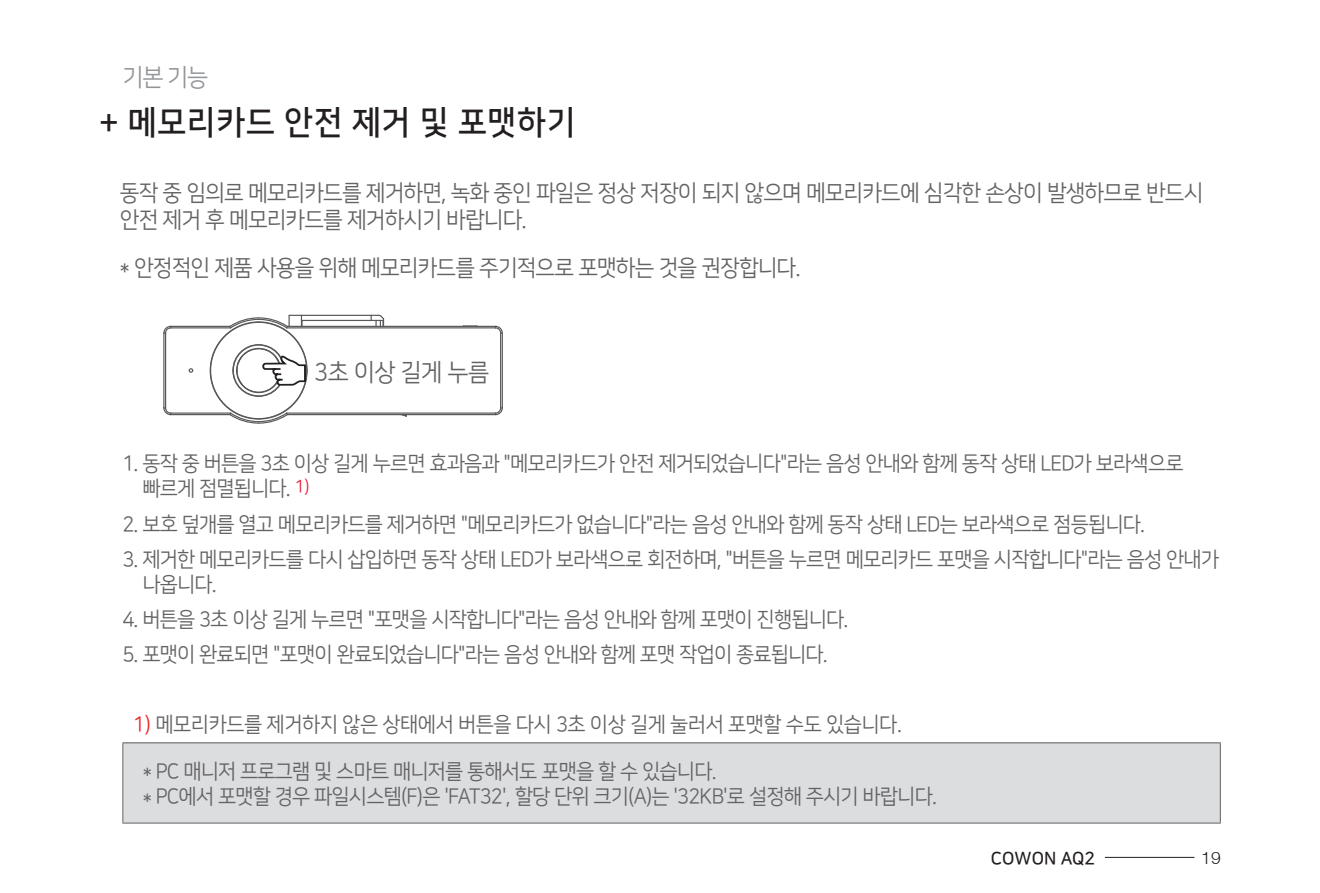
<style>
.page{position:relative;width:1320px;height:893px;background:#fff}
.page>*{position:absolute;margin:0;border:0;box-sizing:border-box;transform-origin:0 0}
.t1{font:33.25px "Nanum Square B";letter-spacing:.025em;color:#231f20;scale:.95 1}
.t2{font:24.5px "Nanum Square R";letter-spacing:-.02em;color:#636366;scale:.95 1}
.t3{font:24.5px "Nanum Square R";color:#939598;scale:.95 1}
.t4{font:22.75px/27.3px "Nanum Square R";letter-spacing:-.04em;color:#636366;scale:.95 1}
.t5{font:21px/25.2px "Nanum Square R";letter-spacing:-.04em;color:#636366;scale:.95 1}
.t6{font:21px "Nanum Square R";letter-spacing:-.02em;color:#636366;scale:.95 1}
.t7{font:17.5px "Nanum Square B";color:#231f20}
.t8{font:300 17.5px "Helvetica Neue LT";color:#231f20}
.s1{color:#ee1d23}
</style>
<div class="page">
<hr style="left:1105px;top:857px;width:89px;height:1px;background:#231f20">
<svg style="left:188px;top:368px;width:6px;height:5px"></svg>
<hr style="left:287px;top:414px;width:208px;height:1px;background:#57585a">
<hr style="left:171px;top:414px;width:59px;height:1px;background:#57585a">
<hr style="left:502px;top:333px;width:1px;height:75px;background:#57585a">
<hr style="left:163px;top:333px;width:1px;height:75px;background:#57585a">
<hr style="left:303px;top:320px;width:68px;height:1px;background:#57585a">
<svg style="left:463px;top:325px;width:14px;height:1px"></svg>
<hr style="left:171px;top:326px;width:59px;height:1px;background:#57585a">
<hr style="left:287px;top:326px;width:208px;height:1px;background:#57585a">
<hr style="left:301px;top:315px;width:70px;height:1px;background:#57585a">
<hr style="left:171px;top:327px;width:60px;height:1px;background:#57585a">
<hr style="left:500px;top:333px;width:1px;height:75px;background:#57585a">
<hr style="left:287px;top:412px;width:208px;height:2px;background:#57585a">
<svg style="left:399px;top:413px;width:9px;height:4px"></svg>
<hr style="left:287px;top:327px;width:208px;height:1px;background:#57585a">
<svg style="left:370px;top:314px;width:15px;height:12px"></svg>
<svg style="left:163px;top:325px;width:9px;height:9px"></svg>
<hr style="left:165px;top:333px;width:1px;height:75px;background:#57585a">
<svg style="left:494px;top:325px;width:9px;height:9px"></svg>
<svg style="left:163px;top:407px;width:9px;height:9px"></svg>
<svg style="left:494px;top:407px;width:9px;height:9px"></svg>
<hr style="left:171px;top:412px;width:60px;height:2px;background:#57585a">
<svg style="left:209px;top:315px;width:99px;height:109px"></svg>
<div style="left:123px;top:743px;width:1097px;height:80px;background:#dcdddf"></div>
<hr style="left:122px;top:742px;width:1098px;height:1px;background:#636366">
<hr style="left:122px;top:743px;width:1px;height:80px;background:#636366">
<hr style="left:1219px;top:743px;width:1px;height:80px;background:#636366">
<hr style="left:122px;top:822px;width:1098px;height:2px;background:#636366">
<p class="t3" style="left:122px;top:65px;width:92px">기본 기능</p>
<h1 class="t1" style="left:99px;top:105px;width:502px">+ 메모리카드 안전 제거 및 포맷하기</h1>
<p class="t4" style="left:120px;top:180px;width:1142px">동작 중 임의로 메모리카드를 제거하면, 녹화 중인 파일은 정상 저장이 되지 않으며 메모리카드에 심각한 손상이 발생하므로 반드시 안전 제거 후 메모리카드를 제거하시기 바랍니다.</p>
<p class="t4" style="left:120px;top:254px;width:718px">* 안정적인 제품 사용을 위해 메모리카드를 주기적으로 포맷하는 것을 권장합니다.</p>
<p class="t2" style="left:314px;top:360px;width:186px">3초 이상 길게 누름</p>
<p class="t5" style="left:142px;top:451px;width:1097px;text-indent:-20px">1. 동작 중 버튼을 3초 이상 길게 누르면 효과음과 "메모리카드가 안전 제거되었습니다"라는 음성 안내와 함께 동작 상태 LED가 보라색으로 빠르게 점멸됩니다. <sup>1)</sup></p>
<p class="t5" style="left:122px;top:512px;width:1078px">2. 보호 덮개를 열고 메모리카드를 제거하면 "메모리카드가 없습니다"라는 음성 안내와 함께 동작 상태 LED는 보라색으로 점등됩니다.</p>
<p class="t5" style="left:142px;top:547px;width:1135px;text-indent:-20px">3. 제거한 메모리카드를 다시 삽입하면 동작 상태 LED가 보라색으로 회전하며, "버튼을 누르면 메모리카드 포맷을 시작합니다"라는 음성 안내가 나옵니다.</p>
<p class="t5" style="left:122px;top:607px;width:765px">4. 버튼을 3초 이상 길게 누르면 "포맷을 시작합니다"라는 음성 안내와 함께 포맷이 진행됩니다.</p>
<p class="t5" style="left:122px;top:642px;width:744px">5. 포맷이 완료되면 "포맷이 완료되었습니다"라는 음성 안내와 함께 포맷 작업이 종료됩니다.</p>
<p class="t6" style="left:133px;top:713px;width:811px"><span class="s1">1)</span> 메모리카드를 제거하지 않은 상태에서 버튼을 다시 3초 이상 길게 눌러서 포맷할 수도 있습니다.</p>
<p class="t5" style="left:143px;top:759px;width:837px">* PC 매니저 프로그램 및 스마트 매니저를 통해서도 포맷을 할 수 있습니다.<br>* PC에서 포맷할 경우 파일시스템(F)은 'FAT32', 할당 단위 크기(A)는 '32KB'로 설정해 주시기 바랍니다.</p>
<p class="t7" style="left:991px;top:849px;width:106px">COWON AQ2</p>
<p class="t8" style="left:1201px;top:847px;width:21px">19</p>
</div>
